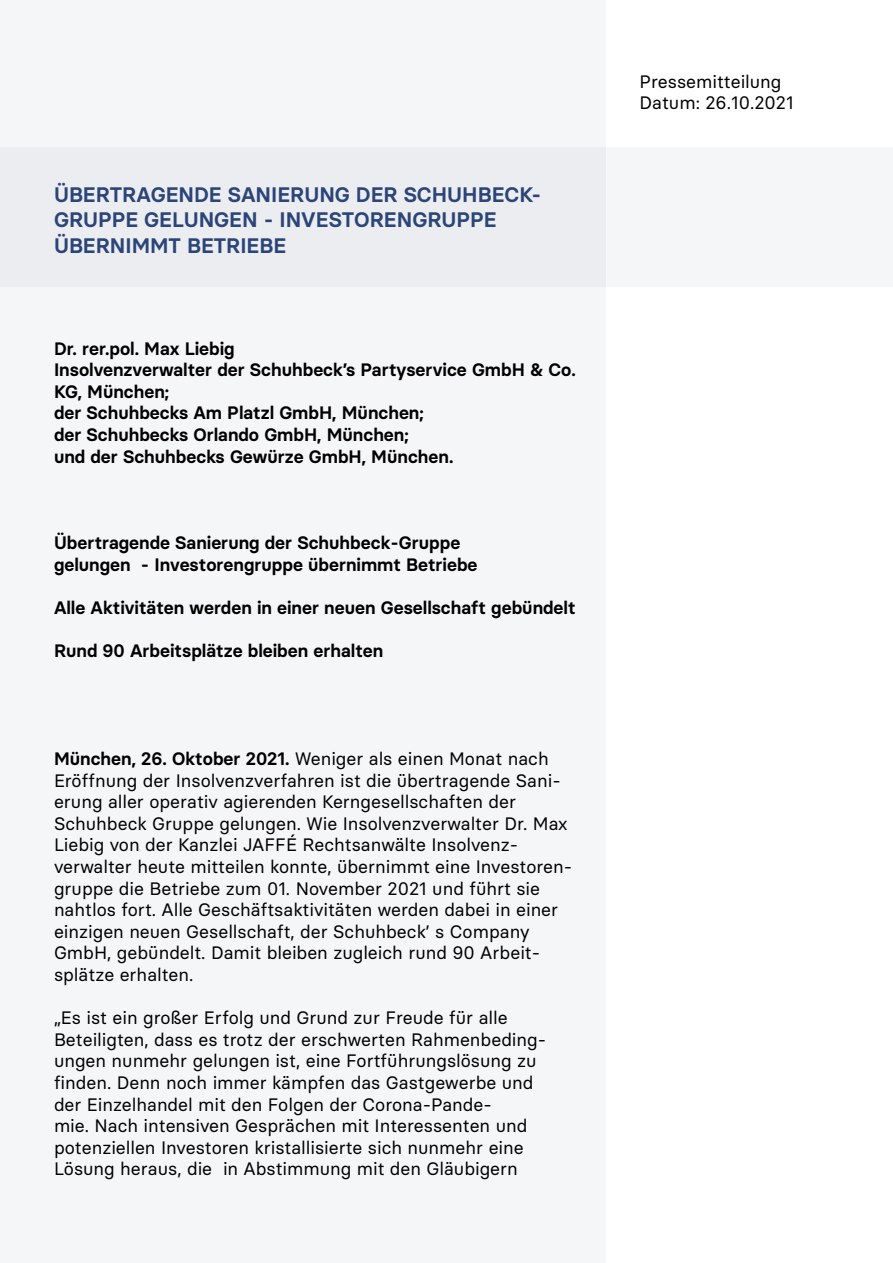
<style>
.page{position:relative;width:893px;height:1263px;background:#fff}
.page>*{position:absolute;margin:0;border:0;box-sizing:border-box;transform-origin:0 0}
.t1{font:600 21px/25.2px "Basier Circle";color:#2c4578}
.t2{font:18px/21.6px "Basier Circle";color:#000}
.t3{font:600 18px/21.6px "Basier Circle";color:#000}
.s1{font-weight:600}
</style>
<div class="page">
<div style="left:0;top:0;width:605px;height:1263px;background:#f5f6f8"></div>
<div style="left:0;top:148px;width:893px;height:139px;background:#ebedf1"></div>
<p class="t1" style="left:54px;top:182px;width:489px">ÜBERTRAGENDE SANIERUNG DER SCHUHBECK-<br>GRUPPE GELUNGEN - INVESTORENGRUPPE<br>ÜBERNIMMT BETRIEBE</p>
<p class="t3" style="left:54px;top:337px;width:523px">Dr. rer.pol. Max Liebig<br>Insolvenzverwalter der Schuhbeck’s Partyservice GmbH &amp; Co.<br>KG, München;<br>der Schuhbecks Am Platzl GmbH, München;<br>der Schuhbecks Orlando GmbH, München;<br>und der Schuhbecks Gewürze GmbH, München.</p>
<p class="t3" style="left:54px;top:532px;width:425px">Übertragende Sanierung der Schuhbeck-Gruppe gelungen - Investorengruppe übernimmt Betriebe</p>
<p class="t3" style="left:54px;top:596px;width:523px">Alle Aktivitäten werden in einer neuen Gesellschaft gebündelt</p>
<p class="t3" style="left:54px;top:640px;width:331px">Rund 90 Arbeitsplätze bleiben erhalten</p>
<p class="t2" style="left:54px;top:748px;width:520px"><span class="s1">München, 26. Oktober 2021.</span> Weniger als einen Monat nach Eröffnung der Insolvenzverfahren ist die übertragende Sani&shy;erung aller operativ agierenden Kerngesellschaften der Schuhbeck Gruppe gelungen. Wie Insolvenzverwalter Dr. Max Liebig von der Kanzlei JAFFÉ Rechtsanwälte Insolvenz&shy;verwalter heute mitteilen konnte, übernimmt eine Investoren&shy;gruppe die Betriebe zum 01. November 2021 und führt sie nahtlos fort. Alle Geschäftsaktivitäten werden dabei in einer einzigen neuen Gesellschaft, der Schuhbeck’ s Company GmbH, gebündelt. Damit bleiben zugleich rund 90 Arbeit&shy;splätze erhalten.</p>
<p class="t2" style="left:54px;top:1007px;width:494px">„Es ist ein großer Erfolg und Grund zur Freude für alle Beteiligten, dass es trotz der erschwerten Rahmenbeding&shy;ungen nunmehr gelungen ist, eine Fortführungslösung zu finden. Denn noch immer kämpfen das Gastgewerbe und der Einzelhandel mit den Folgen der Corona-Pande-<br>mie. Nach intensiven Gesprächen mit Interessenten und potenziellen Investoren kristallisierte sich nunmehr eine Lösung heraus, die in Abstimmung mit den Gläubigern</p>
<p class="t2" style="left:640px;top:70px;width:156px">Pressemitteilung<br>Datum: 26.10.2021</p>
</div>
